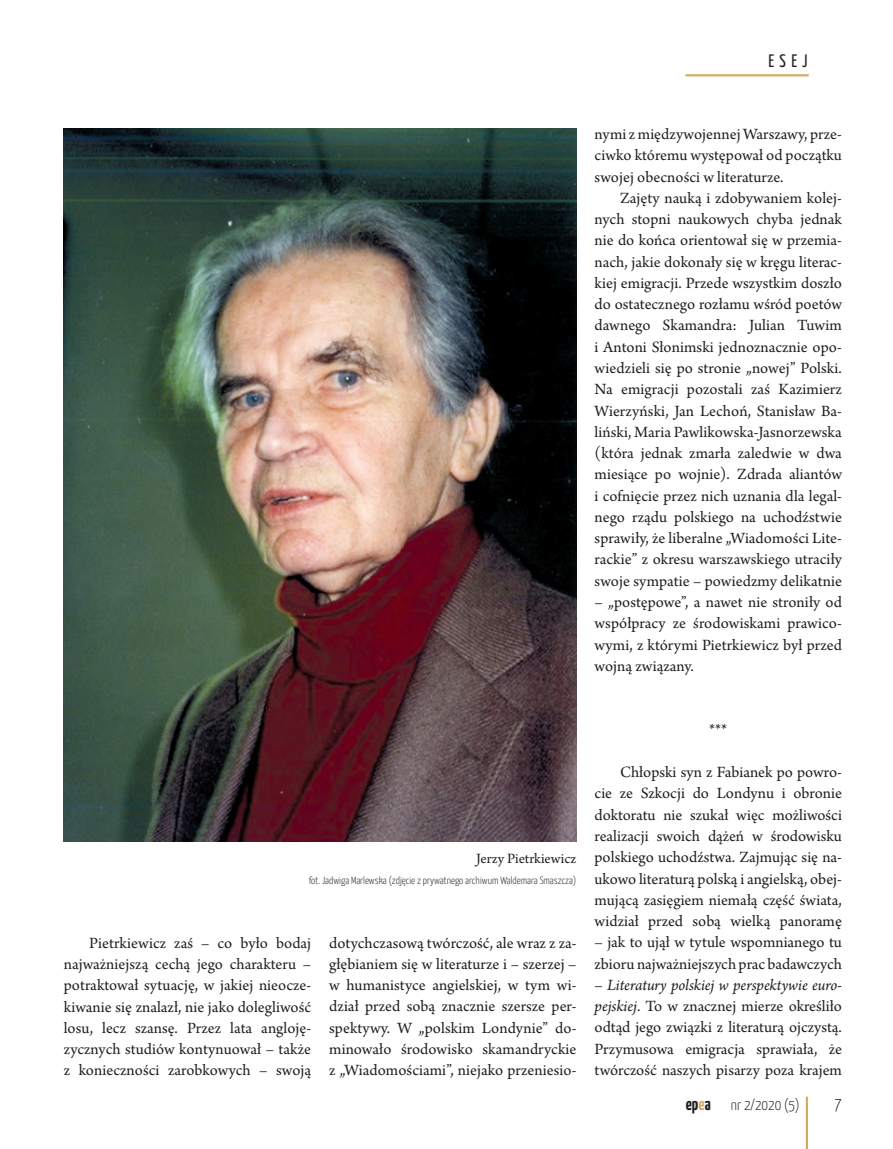
<style>
.page{position:relative;width:893px;height:1149px;background:#fff}
.page>*{position:absolute;margin:0;border:0;box-sizing:border-box;transform-origin:0 0}
.t1{font:18px "Yanone Kaffeesatz";color:#231f20}
.t2{font:300 18px "Yanone Kaffeesatz";color:#231f20}
.t3{font:16.5px/21.3px "Arno Pro";color:#231f20;text-align:justify}
.t4{font:15px "Arno Pro";color:#231f20}
.t5{font:300 15px "Yanone Kaffeesatz";color:#231f20}
.t6{font:300 10.5px "Yanone Kaffeesatz";color:#231f20}
.s1{font-style:italic}
.s2{font-weight:700;font-size:18px}
.s3{font-weight:700;font-size:18px;color:#d2ab66}
</style>
<div class="page">
<hr style="left:806px;top:1096px;width:2px;height:52px;background:#d2ab66">
<hr style="left:686px;top:74px;width:123px;height:2px;background:#d2ab66">
<img style="left:64px;top:129px;width:512px;height:712px">
<p class="t1" style="left:768px;top:50px;width:41px">ESEJ</p>
<p class="t3" style="left:595px;top:124px;width:249px">nymi z międzywojennej Warszawy, prze&shy;ciwko któremu występował od początku swojej obecności w literaturze.</p>
<p class="t3" style="left:595px;top:188px;width:249px;text-indent:26px">Zajęty nauką i zdobywaniem kolej&shy;nych stopni naukowych chyba jednak nie do końca orientował się w przemia&shy;nach, jakie dokonały się w kręgu literac&shy;kiej emigracji. Przede wszystkim doszło do ostatecznego rozłamu wśród poetów dawnego Skamandra: Julian Tuwim i Antoni Słonimski jednoznacznie opo&shy;wiedzieli się po stronie „nowej” Polski.<br>Na emigracji pozostali zaś Kazimierz Wierzyński, Jan Lechoń, Stanisław Ba&shy;liński, Maria Pawlikowska-Jasnorzewska (która jednak zmarła zaledwie w dwa miesiące po wojnie). Zdrada aliantów i cofnięcie przez nich uznania dla legal&shy;nego rządu polskiego na uchodźstwie sprawiły, że liberalne „Wiadomości Lite&shy;rackie” z okresu warszawskiego utraciły swoje sympatie – powiedzmy delikatnie</p>
<p class="t3" style="left:595px;top:592px;width:249px">– „postępowe”, a nawet nie stroniły od współpracy ze środowiskami prawico&shy;wymi, z którymi Pietrkiewicz był przed wojną związany.</p>
<p class="t4" style="left:476px;top:849px;width:102px">Jerzy Pietrkiewicz</p>
<p class="t6" style="left:309px;top:873px;width:269px">fot. Jadwiga Marlewska (zdjęcie z prywatnego archiwum Waldemara Smaszcza)</p>
<p class="t3" style="left:64px;top:932px;width:249px;text-indent:26px">Pietrkiewicz zaś – co było bodaj najważniejszą cechą jego charakteru – potraktował sytuację, w jakiej nieocze&shy;kiwanie się znalazł, nie jako dolegliwość losu, lecz szansę. Przez lata angloję&shy;zycznych studiów kontynuował – także z konieczności zarobkowych – swoją</p>
<p class="t3" style="left:329px;top:932px;width:249px">dotychczasową twórczość, ale wraz z za&shy;głębianiem się w literaturze i – szerzej – w humanistyce angielskiej, w tym wi&shy;dział przed sobą znacznie szersze per&shy;spektywy. W „polskim Londynie” do&shy;minowało środowisko skamandryckie z „Wiadomościami”, niejako przeniesio-</p>
<p class="t3" style="left:709px;top:719px;width:19px">***</p>
<p class="t3" style="left:595px;top:762px;width:249px;text-indent:26px">Chłopski syn z Fabianek po powro&shy;cie ze Szkocji do Londynu i obronie doktoratu nie szukał więc możliwości realizacji swoich dążeń w środowisku polskiego uchodźstwa. Zajmując się na&shy;ukowo literaturą polską i angielską, obej&shy;mującą zasięgiem niemałą część świata, widział przed sobą wielką panoramę</p>
<p class="t3" style="left:595px;top:932px;width:249px">– jak to ujął w tytule wspomnianego tu zbioru najważniejszych prac badawczych</p>
<p class="t3" style="left:595px;top:974px;width:249px">– <span class="s1">Literatury polskiej w perspektywie euro&shy;pejskiej</span>. To w znacznej mierze określiło odtąd jego związki z literaturą ojczystą.<br>Przymusowa emigracja sprawiała, że twórczość naszych pisarzy poza krajem</p>
<p class="t5" style="left:686px;top:1095px;width:115px"><span class="s2">ep</span><span class="s3">e</span><span class="s2">a</span> nr 2/2020 (5)</p>
<p class="t2" style="left:834px;top:1092px;width:9px">7</p>
</div>
